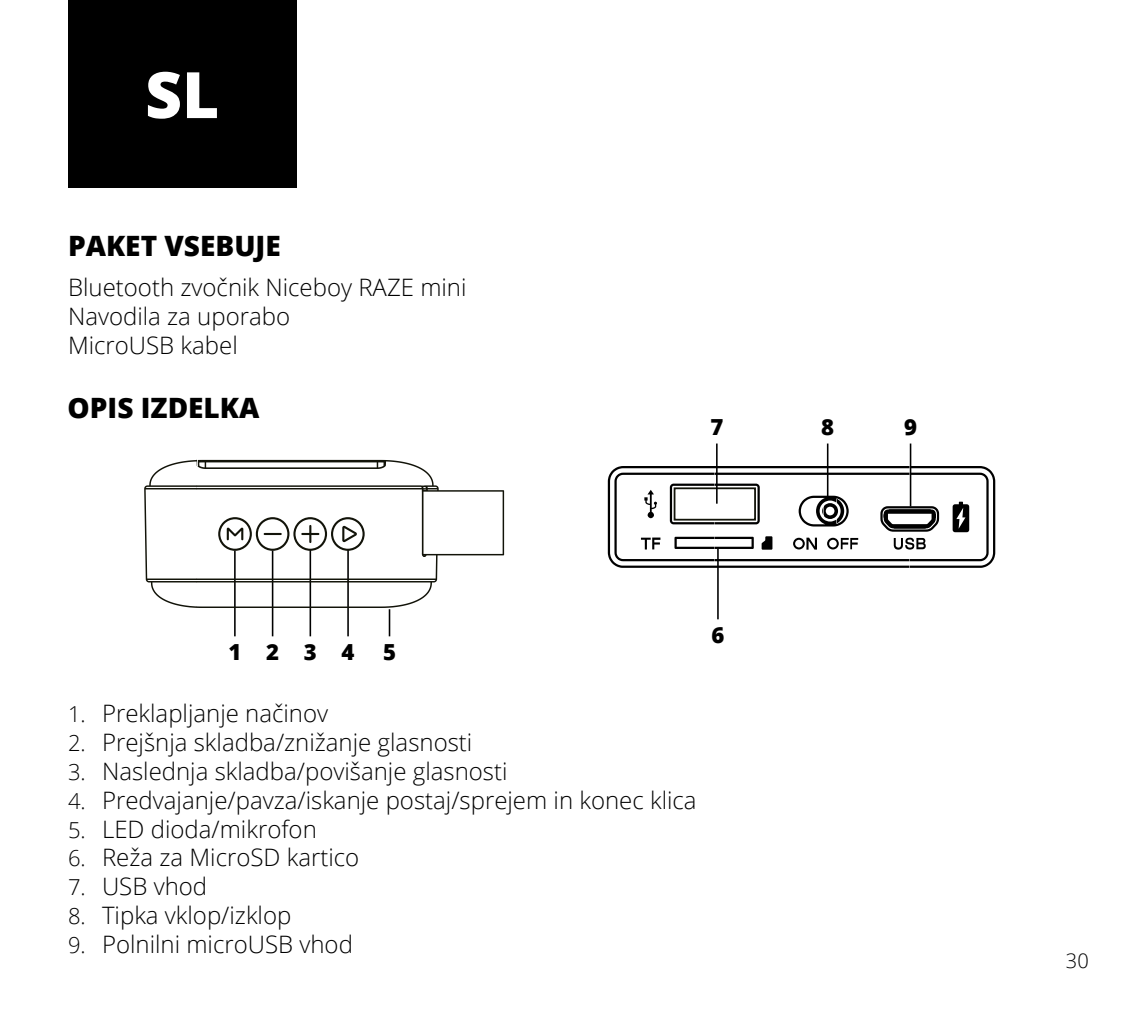
<style>
.page{position:relative;width:1134px;height:1021px;background:#fff}
.page>*{position:absolute;margin:0;border:0;box-sizing:border-box;transform-origin:0 0}
.t1{font:800 64px "Open Sans";color:#fff}
.t2{font:800 28px "Open Sans";color:#000}
.t3{font:300 24px "Open Sans";color:#000}
.t4{font:800 22px "Open Sans";color:#000}
.t5{font:300 20px "Open Sans";color:#000}
.s1{font-size:22px}
</style>
<div class="page">
<div style="left:68px;top:0;width:228px;height:187px;background:#000"></div>
<svg style="left:144px;top:460px;width:360px;height:176px"></svg>
<hr style="left:717px;top:548px;width:2px;height:71px;background:#000">
<svg style="left:608px;top:466px;width:387px;height:102px"></svg>
<div style="left:674px;top:487px;width:82px;height:33px;border:2px solid #121309"></div>
<hr style="left:716px;top:443px;width:2px;height:60px;background:#000">
<hr style="left:827px;top:443px;width:1px;height:55px;background:#000">
<hr style="left:910px;top:443px;width:1px;height:63px;background:#000">
<p class="t1" style="left:145px;top:46px;width:76px">SL</p>
<p class="t2" style="left:68px;top:225px;width:214px">PAKET VSEBUJE</p>
<p class="t3" style="left:68px;top:271px;width:400px">Bluetooth zvočnik Niceboy RAZE mini</p>
<p class="t3" style="left:68px;top:300px;width:224px">Navodila za uporabo</p>
<p class="t3" style="left:68px;top:329px;width:171px">MicroUSB kabel</p>
<p class="t2" style="left:68px;top:387px;width:193px">OPIS IZDELKA</p>
<p class="t4" style="left:710px;top:410px;width:14px">7</p>
<p class="t4" style="left:821px;top:410px;width:14px">8</p>
<p class="t4" style="left:904px;top:410px;width:14px">9</p>
<p class="t4" style="left:228px;top:635px;width:14px">1</p>
<p class="t4" style="left:266px;top:635px;width:14px">2</p>
<p class="t4" style="left:304px;top:635px;width:14px">3</p>
<p class="t4" style="left:342px;top:635px;width:14px">4</p>
<p class="t4" style="left:383px;top:635px;width:14px">5</p>
<p class="t3" style="left:68px;top:697px;width:262px"><span class="s1">1.</span> Preklapljanje načinov</p>
<p class="t3" style="left:68px;top:726px;width:406px"><span class="s1">2.</span> Prejšnja skladba/znižanje glasnosti</p>
<p class="t3" style="left:68px;top:754px;width:441px"><span class="s1">3.</span> Naslednja skladba/povišanje glasnosti</p>
<p class="t3" style="left:68px;top:783px;width:630px"><span class="s1">4.</span> Predvajanje/pavza/iskanje postaj/sprejem in konec klica</p>
<p class="t3" style="left:68px;top:812px;width:250px"><span class="s1">5.</span> LED dioda/mikrofon</p>
<p class="t3" style="left:68px;top:841px;width:293px"><span class="s1">6.</span> Reža za MicroSD kartico</p>
<p class="t3" style="left:68px;top:870px;width:141px"><span class="s1">7.</span> USB vhod</p>
<p class="t3" style="left:68px;top:898px;width:225px"><span class="s1">8.</span> Tipka vklop/izklop</p>
<p class="t3" style="left:68px;top:927px;width:286px"><span class="s1">9.</span> Polnilni microUSB vhod</p>
<p class="t4" style="left:711px;top:618px;width:14px">6</p>
<p class="t5" style="left:1066px;top:947px;width:24px">30</p>
</div>
